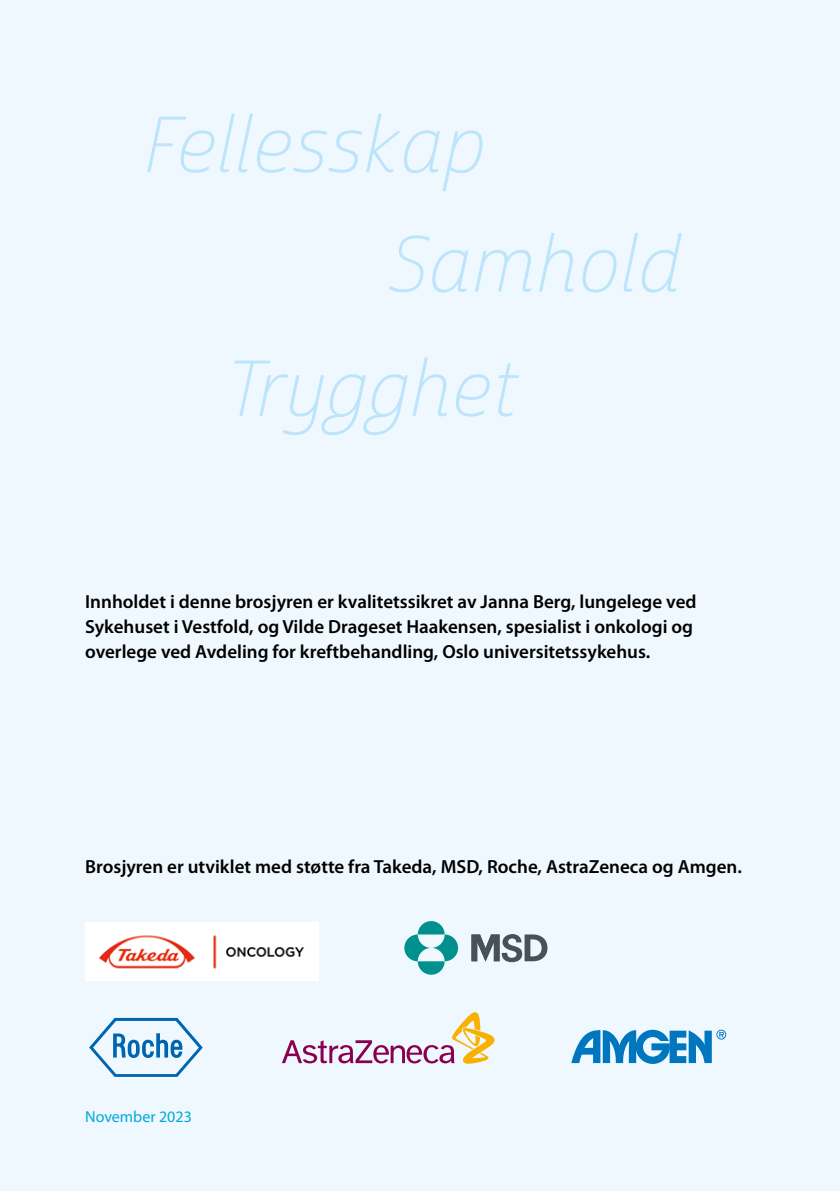
<style>
.page{position:relative;width:840px;height:1191px;background:#fff}
.page>*{position:absolute;margin:0;border:0;box-sizing:border-box;transform-origin:0 0}
.t1{font:76.8px "Cabrito Sans Nor Thi It";color:#bce4fa}
.t2{font:600 19px/25px "Myriad Pro";color:#000}
.t3{font:16px "Myriad Pro";color:#00aadb}
</style>
<div class="page">
<div style="left:0;top:0;width:839px;height:1191px;background:#eef8fe"></div>
<img style="left:85px;top:922px;width:233px;height:58px">
<svg style="left:417px;top:921px;width:27px;height:13px"></svg>
<svg style="left:417px;top:961px;width:27px;height:13px"></svg>
<svg style="left:404px;top:934px;width:25px;height:27px"></svg>
<svg style="left:432px;top:934px;width:26px;height:27px"></svg>
<svg style="left:471px;top:934px;width:76px;height:28px"></svg>
<svg style="left:89px;top:1018px;width:114px;height:58px"></svg>
<svg style="left:282px;top:1012px;width:213px;height:52px"></svg>
<svg style="left:571px;top:1029px;width:154px;height:35px"></svg>
<h1 class="t1" style="left:142px;top:99px;width:344px">Fellesskap</h1>
<h1 class="t1" style="left:387px;top:218px;width:295px">Samhold</h1>
<h1 class="t1" style="left:223px;top:342px;width:294px">Trygghet</h1>
<p class="t2" style="left:85px;top:590px;width:612px">Innholdet i denne brosjyren er kvalitetssikret av Janna Berg, lungelege ved<br>Sykehuset i Vestfold, og Vilde Drageset Haakensen, spesialist i onkologi og overlege ved Avdeling for kreftbehandling, Oslo universitetssykehus.</p>
<p class="t2" style="left:85px;top:854px;width:658px">Brosjyren er utviklet med støtte fra Takeda, MSD, Roche, AstraZeneca og Amgen.</p>
<p class="t3" style="left:85px;top:1107px;width:108px">November 2023</p>
</div>
